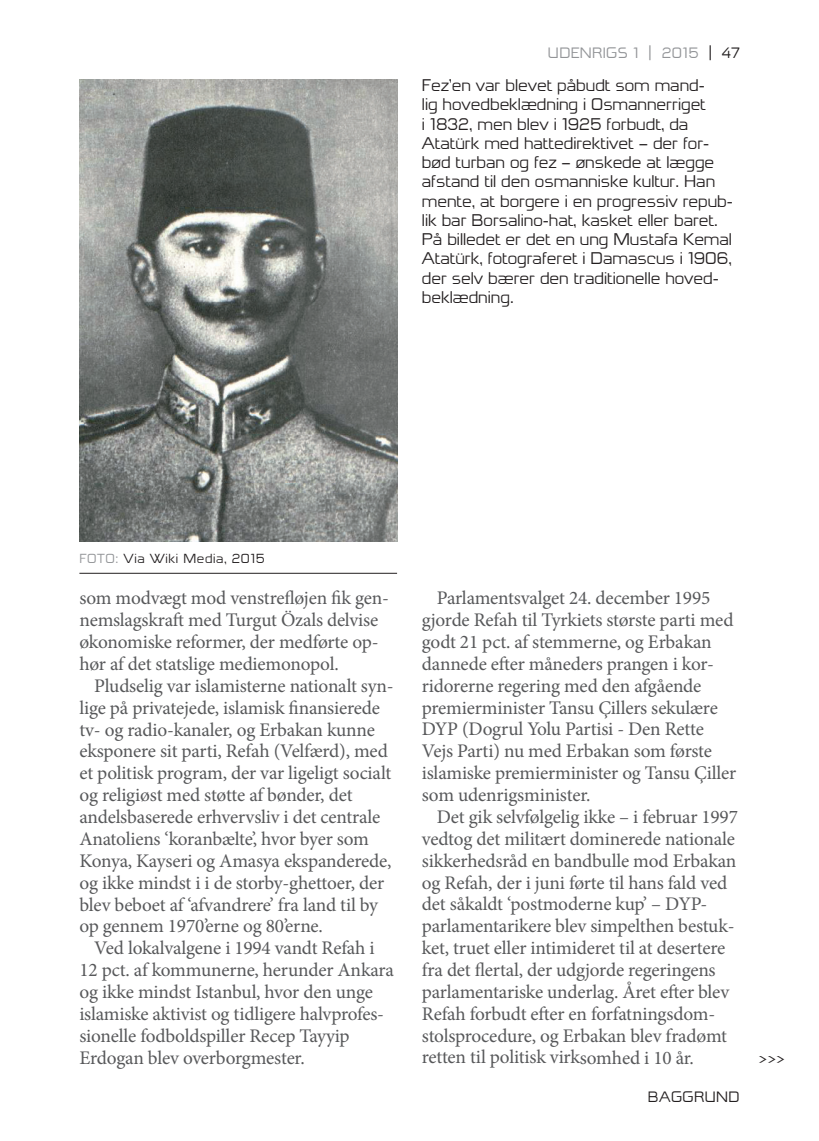
<style>
.page{position:relative;width:819px;height:1141px;background:#fff}
.page>*{position:absolute;margin:0;border:0;box-sizing:border-box;transform-origin:0 0}
.t1{font:19.25px/21.9px "Minion Pro";letter-spacing:-.01em;color:#57585a}
.t2{font:15.75px/19.2px "Migo";color:#231f20}
.t3{font:14px "Migo";letter-spacing:.03em;color:#939598}
.t4{font:14px "Migo";letter-spacing:.03em;color:#231f20}
.t5{font:12.25px "Migo";letter-spacing:.05em;color:#231f20}
.s1{color:#231f20}
.s2{color:#939598}
</style>
<div class="page">
<img style="left:79px;top:79px;width:318px;height:462px">
<hr style="left:79px;top:573px;width:318px;height:1px;background:#231f20">
<p class="t3" style="left:548px;top:48px;width:193px">UDENRIGS 1 | 2015 <span class="s1">| 47</span></p>
<p class="t2" style="left:422px;top:77px;width:312px">Fez’en var blevet påbudt som mand-<br>lig hovedbeklædning i Osmannerriget<br>i 1832, men blev i 1925 forbudt, da Atatürk med hattedirektivet – der for&shy;bød turban og fez – ønskede at lægge afstand til den osmanniske kultur. Han mente, at borgere i en progressiv repub&shy;lik bar Borsalino-hat, kasket eller baret.<br>På billedet er det en ung Mustafa Kemal Atatürk, fotograferet i Damascus i 1906, der selv bærer den traditionelle hoved&shy;beklædning.</p>
<p class="t5" style="left:79px;top:554px;width:187px"><span class="s2">FOTO:</span> Via Wiki Media, 2015</p>
<p class="t1" style="left:79px;top:587px;width:311px">som modvægt mod venstrefløjen fik gen&shy;nemslagskraft med Turgut Özals delvise økonomiske reformer, der medførte op&shy;hør af det statslige mediemonopol.</p>
<p class="t1" style="left:79px;top:675px;width:316px;text-indent:15px">Pludselig var islamisterne nationalt syn&shy;lige på privatejede, islamisk finansierede tv- og radio-kanaler, og Erbakan kunne eksponere sit parti, Refah (Velfærd), med et politisk program, der var ligeligt socialt og religiøst med støtte af bønder, det andelsbaserede erhvervsliv i det centrale Anatoliens ‘koranbælte’, hvor byer som Konya, Kayseri og Amasya ekspanderede, og ikke mindst i i de storby-ghettoer, der blev beboet af ‘afvandrere’ fra land til by op gennem 1970’erne og 80’erne.</p>
<p class="t1" style="left:79px;top:937px;width:316px;text-indent:15px">Ved lokalvalgene i 1994 vandt Refah i 12 pct. af kommunerne, herunder Ankara og ikke mindst Istanbul, hvor den unge islamiske aktivist og tidligere halvprofes&shy;sionelle fodboldspiller Recep Tayyip Erdogan blev overborgmester.</p>
<p class="t1" style="left:422px;top:587px;width:316px;text-indent:15px">Parlamentsvalget 24. december 1995 gjorde Refah til Tyrkiets største parti med godt 21 pct. af stemmerne, og Erbakan dannede efter måneders prangen i kor&shy;ridorerne regering med den afgående premierminister Tansu Çillers sekulære DYP (Dogrul Yolu Partisi - Den Rette Vejs Parti) nu med Erbakan som første islamiske premierminister og Tansu Çiller som udenrigsminister.</p>
<p class="t1" style="left:422px;top:806px;width:317px;text-indent:15px">Det gik selvfølgelig ikke – i februar 1997 vedtog det militært dominerede nationale sikkerhedsråd en bandbulle mod Erbakan og Refah, der i juni førte til hans fald ved det såkaldt ‘postmoderne kup’ – DYP&shy;parlamentarikere blev simpelthen bestuk&shy;ket, truet eller intimideret til at desertere fra det flertal, der udgjorde regeringens parlamentariske underlag. Året efter blev Refah forbudt efter en forfatningsdom&shy;stolsprocedure, og Erbakan blev fradømt retten til politisk virksomhed i 10 år.</p>
<p class="t4" style="left:648px;top:1091px;width:93px">BAGGRUND</p>
<p class="t4" style="left:758px;top:1053px;width:27px">&gt;&gt;&gt;</p>
</div>
